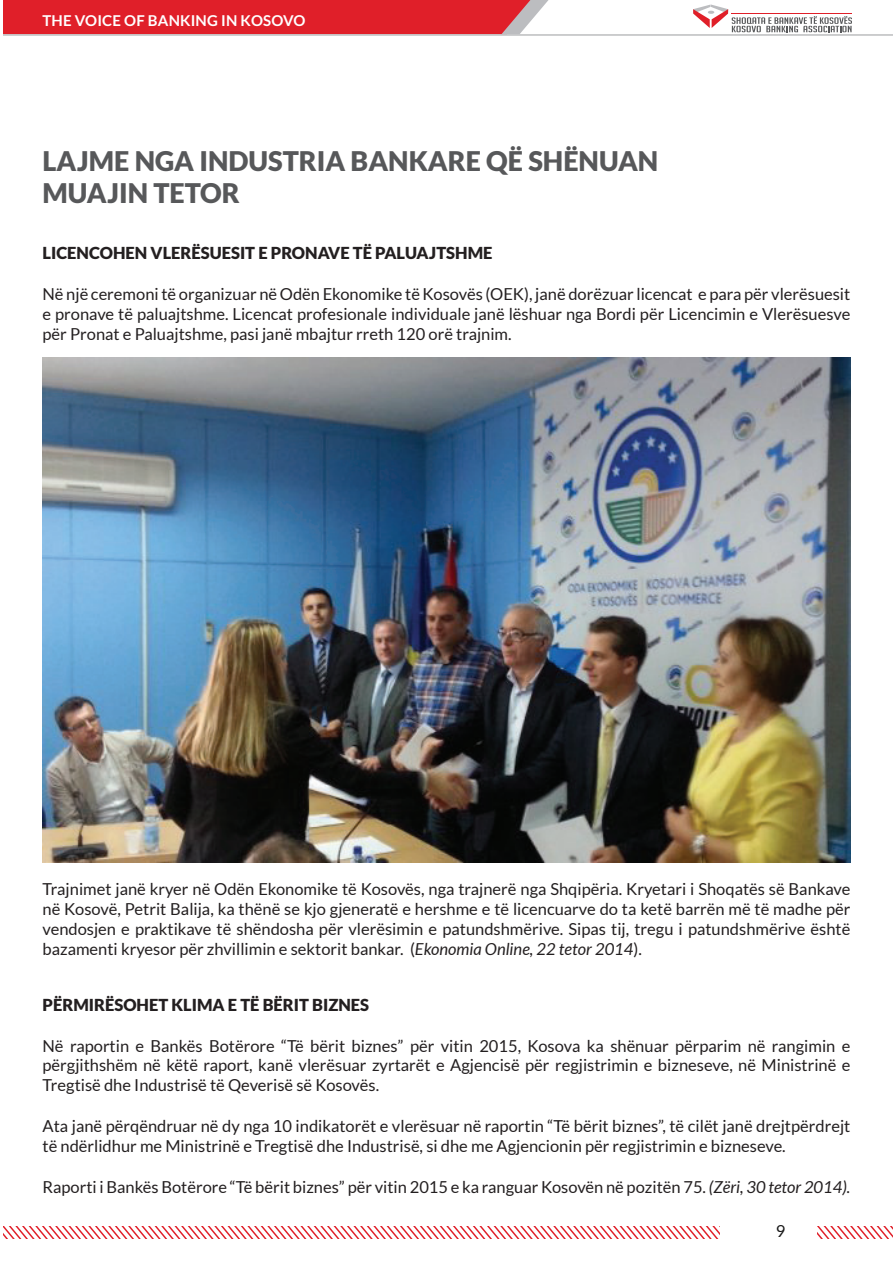
<style>
.page{position:relative;width:893px;height:1263px;background:#fff}
.page>*{position:absolute;margin:0;border:0;box-sizing:border-box;transform-origin:0 0}
.t1{font:900 27px/32.4px "Lato";color:#57585a}
.t2{font:16.5px/19.8px "Lato";color:#231f20;text-align:justify}
.t3{font:900 16.5px "Lato";color:#231f20}
.t4{font:16.5px "Lato";color:#171717}
.t5{font:700 15px "Lato";letter-spacing:.01em;color:#fff}
.s1{font-style:italic}
</style>
<div class="page">
<div style="left:3px;top:0;width:546px;height:34px;background:#e01f29"></div>
<svg style="left:818px;top:1227px;width:75px;height:12px"></svg>
<svg style="left:3px;top:1227px;width:716px;height:12px"></svg>
<hr style="left:0;top:34px;width:893px;height:2px;background:#bcbdbf">
<svg style="left:693px;top:5px;width:159px;height:27px"></svg>
<hr style="left:0;top:0;width:2px;height:1263px;background:#fff">
<img style="left:43px;top:357px;width:807px;height:505px">
<p class="t5" style="left:43px;top:11px;width:264px">THE VOICE OF BANKING IN KOSOVO</p>
<h1 class="t1" style="left:43px;top:144px;width:617px">LAJME NGA INDUSTRIA BANKARE QË SHËNUAN<br>MUAJIN TETOR</h1>
<p class="t3" style="left:43px;top:243px;width:21px">LICENCOHEN</p>
<p class="t3" style="left:150px;top:243px;width:11px">VLERËS</p>
<p class="t3" style="left:210px;top:243px;width:22px">UESIT</p>
<p class="t3" style="left:258px;top:243px;width:25px">E PRONAVE</p>
<p class="t3" style="left:353px;top:243px;width:76px">TËPALUAJTSHME</p>
<p class="t2" style="left:43px;top:284px;width:809px">Në një ceremoni të organizuar në Odën Ekonomike të Kosovës (OEK), janë dorëzuar licencat e para për vlerësuesit e pronave të paluajtshme. Licencat profesionale individuale janë lëshuar nga Bordi për Licencimin e Vlerësuesve për Pronat e Paluajtshme, pasi janë mbajtur rreth 120 orë trajnim.</p>
<p class="t2" style="left:43px;top:879px;width:809px">Trajnimet janë kryer në Odën Ekonomike të Kosovës, nga trajnerë nga Shqipëria. Kryetari i Shoqatës së Bankave në Kosovë, Petrit Balija, ka thënë se kjo gjeneratë e hershme e të licencuarve do ta ketë barrën më të madhe për vendosjen e praktikave të shëndosha për vlerësimin e patundshmërive. Sipas tij, tregu i patundshmërive është bazamenti kryesor për zhvillimin e sektorit bankar. (<span class="s1">Ekonomia Online, 22 tetor 2014</span>).</p>
<p class="t3" style="left:43px;top:995px;width:22px">PËRMIRËSOHET</p>
<p class="t3" style="left:171px;top:995px;width:12px">KLIMA</p>
<p class="t3" style="left:228px;top:995px;width:45px">ETË BËRIT</p>
<p class="t3" style="left:312px;top:995px;width:37px">BIZNES</p>
<p class="t2" style="left:43px;top:1035px;width:809px">Në raportin e Bankës Botërore “Të bërit biznes” për vitin 2015, Kosova ka shënuar përparim në rangimin e përgjithshëm në këtë raport, kanë vlerësuar zyrtarët e Agjencisë për regjistrimin e bizneseve, në Ministrinë e Tregtisë dhe Industrisë të Qeverisë së Kosovës.</p>
<p class="t2" style="left:43px;top:1116px;width:809px">Ata janë përqëndruar në dy nga 10 indikatorët e vlerësuar në raportin “Të bërit biznes”, të cilët janë drejtpërdrejt të ndërlidhur me Ministrinë e Tregtisë dhe Industrisë, si dhe me Agjencionin për regjistrimin e bizneseve.</p>
<p class="t2" style="left:43px;top:1177px;width:809px">Raporti i Bankës Botërore “Të bërit biznes” për vitin 2015 e ka ranguar Kosovën në pozitën 75. <span class="s1">(Zëri, 30 tetor 2014).</span></p>
<p class="t4" style="left:776px;top:1221px;width:11px">9</p>
</div>
